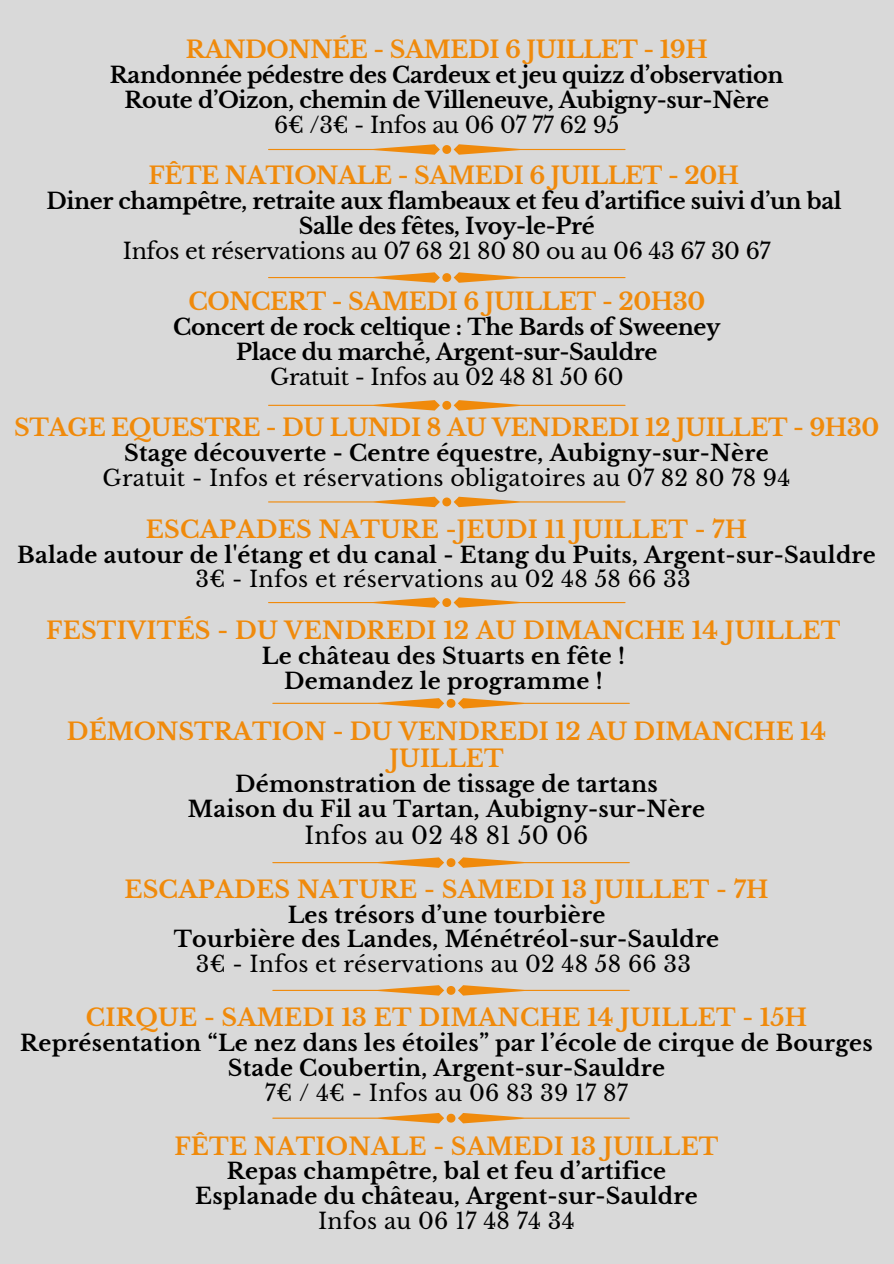
<style>
.page{position:relative;width:894px;height:1264px;background:#fff}
.page>*{position:absolute;margin:0;border:0;box-sizing:border-box;transform-origin:0 0}
.t1{font:700 23.7px/27px "Libre Baskerville";color:#f08a0b;text-align:center}
.t2{font:700 23.7px "Libre Baskerville";letter-spacing:-.02em;color:#f08a0b}
.t3{font:23.7px "Libre Baskerville";letter-spacing:.01em;color:#000}
.t4{font:700 22.2px/24.8px "Libre Baskerville";letter-spacing:.01em;color:#000;text-align:center}
.t5{font:700 22.2px/24.8px "Libre Baskerville";letter-spacing:-.015em;color:#000;text-align:center}
.t6{font:22.2px "Libre Baskerville";letter-spacing:.01em;color:#000}
.t7{font:22.2px "Libre Baskerville";letter-spacing:-.015em;color:#000}
</style>
<div class="page">
<div style="left:0;top:0;width:893px;height:1263px;background:#d9d9d9"></div>
<svg style="left:268px;top:144px;width:356px;height:11px"></svg>
<svg style="left:268px;top:272px;width:356px;height:11px"></svg>
<svg style="left:272px;top:698px;width:357px;height:10px"></svg>
<svg style="left:268px;top:597px;width:356px;height:10px"></svg>
<svg style="left:268px;top:400px;width:356px;height:10px"></svg>
<svg style="left:268px;top:496px;width:356px;height:11px"></svg>
<svg style="left:272px;top:857px;width:357px;height:10px"></svg>
<svg style="left:272px;top:985px;width:357px;height:10px"></svg>
<svg style="left:272px;top:1113px;width:357px;height:10px"></svg>
<p class="t2" style="left:186px;top:35px;width:523px">RANDONNÉE - SAMEDI 6 JUILLET - 19H</p>
<p class="t5" style="left:110px;top:63px;width:675px">Randonnée pédestre des Cardeux et jeu quizz d’observation<br>Route d’Oizon, chemin de Villeneuve, Aubigny-sur-Nère</p>
<p class="t7" style="left:274px;top:111px;width:346px">6€ /3€ - Infos au 06 07 77 62 95</p>
<p class="t2" style="left:148px;top:161px;width:592px">FÊTE NATIONALE - SAMEDI 6 JUILLET - 20H</p>
<p class="t5" style="left:46px;top:189px;width:796px">Diner champêtre, retraite aux flambeaux et feu d’artifice suivi d’un bal<br>Salle des fêtes, Ivoy-le-Pré</p>
<p class="t7" style="left:123px;top:237px;width:649px">Infos et réservations au 07 68 21 80 80 ou au 06 43 67 30 67</p>
<p class="t2" style="left:188px;top:287px;width:518px">CONCERT - SAMEDI 6 JUILLET - 20H30</p>
<p class="t5" style="left:173px;top:315px;width:548px">Concert de rock celtique : The Bards of Sweeney<br>Place du marché, Argent-sur-Sauldre</p>
<p class="t7" style="left:270px;top:363px;width:355px">Gratuit - Infos au 02 48 81 50 60</p>
<p class="t2" style="left:14px;top:413px;width:866px">STAGE EQUESTRE - DU LUNDI 8 AU VENDREDI 12 JUILLET - 9H30</p>
<p class="t4" style="left:124px;top:441px;width:645px">Stage découverte - Centre équestre, Aubigny-sur-Nère</p>
<p class="t6" style="left:102px;top:464px;width:689px">Gratuit - Infos et réservations obligatoires au 07 82 80 78 94</p>
<p class="t1" style="left:146px;top:516px;width:602px">ESCAPADES NATURE -JEUDI 11 JUILLET - 7H</p>
<p class="t4" style="left:17px;top:542px;width:859px">Balade autour de l'étang et du canal - Etang du Puits, Argent-sur-Sauldre</p>
<p class="t6" style="left:195px;top:565px;width:496px">3€ - Infos et réservations au 02 48 58 66 33</p>
<p class="t1" style="left:46px;top:617px;width:795px">FESTIVITÉS - DU VENDREDI 12 AU DIMANCHE 14 JUILLET</p>
<p class="t4" style="left:262px;top:643px;width:364px">Le château des Stuarts en fête !<br>Demandez le programme !</p>
<p class="t1" style="left:67px;top:718px;width:760px">DÉMONSTRATION - DU VENDREDI 12 AU DIMANCHE 14<br>JUILLET</p>
<p class="t4" style="left:188px;top:772px;width:518px">Démonstration de tissage de tartans<br>Maison du Fil au Tartan, Aubigny-sur-Nère</p>
<p class="t3" style="left:304px;top:820px;width:285px">Infos au 02 48 81 50 06</p>
<p class="t1" style="left:124px;top:876px;width:645px">ESCAPADES NATURE - SAMEDI 13 JUILLET - 7H</p>
<p class="t4" style="left:174px;top:902px;width:547px">Les trésors d’une tourbière<br>Tourbière des Landes, Ménétréol-sur-Sauldre</p>
<p class="t6" style="left:196px;top:950px;width:496px">3€ - Infos et réservations au 02 48 58 66 33</p>
<p class="t1" style="left:86px;top:1004px;width:722px">CIRQUE - SAMEDI 13 ET DIMANCHE 14 JUILLET - 15H</p>
<p class="t4" style="left:20px;top:1030px;width:853px">Représentation “Le nez dans les étoiles” par l’école de cirque de Bourges<br>Stade Coubertin, Argent-sur-Sauldre</p>
<p class="t6" style="left:265px;top:1078px;width:364px">7€ / 4€ - Infos au 06 83 39 17 87</p>
<p class="t1" style="left:174px;top:1132px;width:545px">FÊTE NATIONALE - SAMEDI 13 JUILLET</p>
<p class="t4" style="left:195px;top:1159px;width:504px">Repas champêtre, bal et feu d’artifice<br>Esplanade du château, Argent-sur-Sauldre</p>
<p class="t6" style="left:318px;top:1207px;width:258px">Infos au 06 17 48 74 34</p>
</div>
